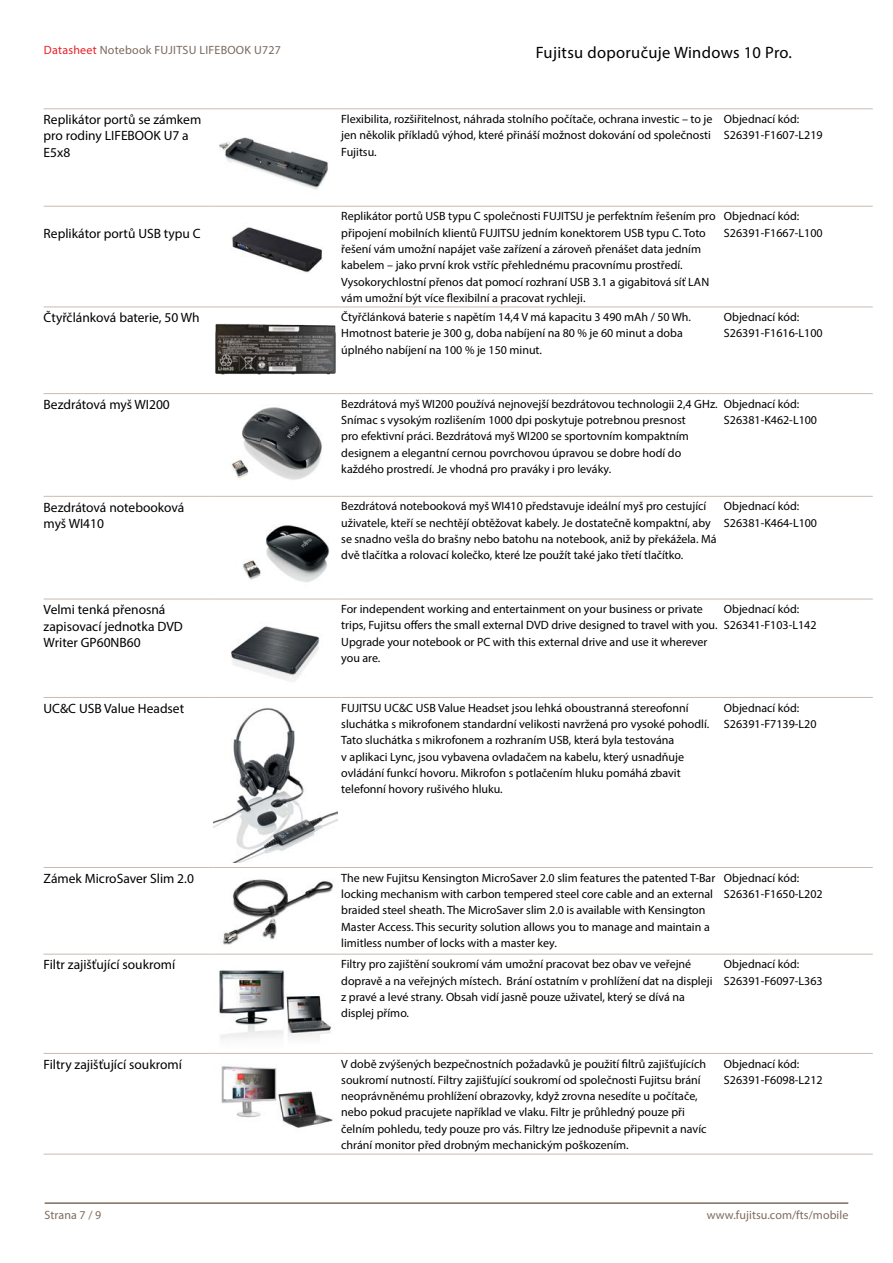
<style>
.page{position:relative;width:893px;height:1263px;background:#fff}
.page>*{position:absolute;margin:0;border:0;box-sizing:border-box;transform-origin:0 0}
.t1{font:16.5px "Myriad Pro";letter-spacing:.02em;color:#000}
.t2{font:13.5px/16.4px "Myriad Pro";color:#000}
.t3{font:12px/16.4px "Myriad Pro";color:#000}
.t4{font:12px "Myriad Pro";letter-spacing:.02em;color:#79695e}
.t5{font:12px "Myriad Pro";letter-spacing:.005em;color:#806b5b}
.s1{color:#ed1d24}
</style>
<div class="page">
<hr style="left:45px;top:1202px;width:803px;height:2px;background:#806b5b">
<hr style="left:44px;top:108px;width:170px;height:1px;background:#c9bbb0">
<hr style="left:214px;top:108px;width:127px;height:1px;background:#c9bbb0">
<hr style="left:341px;top:108px;width:383px;height:1px;background:#c9bbb0">
<hr style="left:724px;top:108px;width:149px;height:1px;background:#c9bbb0">
<hr style="left:44px;top:206px;width:170px;height:1px;background:#c9bbb0">
<hr style="left:214px;top:206px;width:127px;height:1px;background:#c9bbb0">
<hr style="left:341px;top:206px;width:383px;height:1px;background:#c9bbb0">
<hr style="left:724px;top:206px;width:149px;height:1px;background:#c9bbb0">
<hr style="left:44px;top:307px;width:170px;height:1px;background:#c9bbb0">
<hr style="left:214px;top:307px;width:127px;height:1px;background:#c9bbb0">
<hr style="left:341px;top:307px;width:383px;height:1px;background:#c9bbb0">
<hr style="left:724px;top:307px;width:149px;height:1px;background:#c9bbb0">
<hr style="left:44px;top:393px;width:170px;height:1px;background:#c9bbb0">
<hr style="left:214px;top:393px;width:127px;height:1px;background:#c9bbb0">
<hr style="left:341px;top:393px;width:383px;height:1px;background:#c9bbb0">
<hr style="left:724px;top:393px;width:149px;height:1px;background:#c9bbb0">
<hr style="left:44px;top:496px;width:170px;height:1px;background:#c9bbb0">
<hr style="left:214px;top:496px;width:127px;height:1px;background:#c9bbb0">
<hr style="left:341px;top:496px;width:383px;height:1px;background:#c9bbb0">
<hr style="left:724px;top:496px;width:149px;height:1px;background:#c9bbb0">
<hr style="left:44px;top:599px;width:170px;height:1px;background:#c9bbb0">
<hr style="left:214px;top:599px;width:127px;height:1px;background:#c9bbb0">
<hr style="left:341px;top:599px;width:383px;height:1px;background:#c9bbb0">
<hr style="left:724px;top:599px;width:149px;height:1px;background:#c9bbb0">
<hr style="left:44px;top:697px;width:170px;height:1px;background:#c9bbb0">
<hr style="left:214px;top:697px;width:127px;height:1px;background:#c9bbb0">
<hr style="left:341px;top:697px;width:383px;height:1px;background:#c9bbb0">
<hr style="left:724px;top:697px;width:149px;height:1px;background:#c9bbb0">
<hr style="left:44px;top:867px;width:170px;height:1px;background:#c9bbb0">
<hr style="left:214px;top:867px;width:127px;height:1px;background:#c9bbb0">
<hr style="left:341px;top:867px;width:383px;height:1px;background:#c9bbb0">
<hr style="left:724px;top:867px;width:149px;height:1px;background:#c9bbb0">
<hr style="left:44px;top:954px;width:170px;height:1px;background:#c9bbb0">
<hr style="left:214px;top:954px;width:127px;height:1px;background:#c9bbb0">
<hr style="left:341px;top:954px;width:383px;height:1px;background:#c9bbb0">
<hr style="left:724px;top:954px;width:149px;height:1px;background:#c9bbb0">
<hr style="left:44px;top:1053px;width:170px;height:1px;background:#c9bbb0">
<hr style="left:214px;top:1053px;width:127px;height:1px;background:#c9bbb0">
<hr style="left:341px;top:1053px;width:383px;height:1px;background:#c9bbb0">
<hr style="left:724px;top:1053px;width:149px;height:1px;background:#c9bbb0">
<hr style="left:44px;top:1154px;width:170px;height:1px;background:#c9bbb0">
<hr style="left:214px;top:1154px;width:127px;height:1px;background:#c9bbb0">
<hr style="left:341px;top:1154px;width:383px;height:1px;background:#c9bbb0">
<hr style="left:724px;top:1154px;width:149px;height:1px;background:#c9bbb0">
<img style="left:219px;top:137px;width:109px;height:53px">
<img style="left:232px;top:223px;width:91px;height:50px">
<img style="left:215px;top:323px;width:121px;height:52px">
<img style="left:231px;top:407px;width:91px;height:73px">
<img style="left:243px;top:525px;width:87px;height:57px">
<img style="left:230px;top:626px;width:90px;height:56px">
<img style="left:214px;top:708px;width:123px;height:154px">
<img style="left:223px;top:879px;width:110px;height:66px">
<img style="left:219px;top:970px;width:112px;height:70px">
<img style="left:221px;top:1066px;width:112px;height:62px">
<p class="t4" style="left:44px;top:43px;width:238px"><span class="s1">Datasheet</span> Notebook FUJITSU LIFEBOOK U727</p>
<h1 class="t1" style="left:536px;top:42px;width:258px">Fujitsu doporučuje Windows 10 Pro.</h1>
<p class="t2" style="left:44px;top:111px;width:159px">Replikátor portů se zámkem pro rodiny LIFEBOOK U7 a<br>E5x8</p>
<p class="t3" style="left:341px;top:111px;width:373px">Flexibilita, rozšiřitelnost, náhrada stolního počítače, ochrana investic – to je jen několik příkladů výhod, které přináší možnost dokování od společnosti<br>Fujitsu.</p>
<p class="t3" style="left:724px;top:111px;width:100px">Objednací kód:<br>S26391-F1607-L219</p>
<p class="t2" style="left:44px;top:225px;width:159px">Replikátor portů USB typu C</p>
<p class="t3" style="left:341px;top:208px;width:376px">Replikátor portů USB typu C společnosti FUJITSU je perfektním řešením pro připojení mobilních klientů FUJITSU jedním konektorem USB typu C. Toto řešení vám umožní napájet vaše zařízení a zároveň přenášet data jedním kabelem – jako první krok vstříc přehlednému pracovnímu prostředí.<br>Vysokorychlostní přenos dat pomocí rozhraní USB 3.1 a gigabitová síť LAN vám umožní být více flexibilní a pracovat rychleji.</p>
<p class="t3" style="left:724px;top:208px;width:100px">Objednací kód:<br>S26391-F1667-L100</p>
<p class="t2" style="left:44px;top:309px;width:157px">Čtyřčlánková baterie, 50 Wh</p>
<p class="t3" style="left:341px;top:309px;width:351px">Čtyřčlánková baterie s napětím 14,4 V má kapacitu 3 490 mAh / 50 Wh.<br>Hmotnost baterie je 300 g, doba nabíjení na 80 % je 60 minut a doba úplného nabíjení na 100 % je 150 minut.</p>
<p class="t3" style="left:724px;top:309px;width:100px">Objednací kód:<br>S26391-F1616-L100</p>
<p class="t2" style="left:44px;top:396px;width:128px">Bezdrátová myš WI200</p>
<p class="t3" style="left:341px;top:395px;width:378px">Bezdrátová myš WI200 používá nejnovejší bezdrátovou technologii 2,4 GHz.<br>Snímac s vysokým rozlišením 1000 dpi poskytuje potrebnou presnost<br>pro efektivní práci. Bezdrátová myš WI200 se sportovním kompaktním designem a elegantní cernou povrchovou úpravou se dobre hodí do každého prostredí. Je vhodná pro praváky i pro leváky.</p>
<p class="t3" style="left:724px;top:395px;width:95px">Objednací kód:<br>S26381-K462-L100</p>
<p class="t2" style="left:44px;top:499px;width:142px">Bezdrátová notebooková myš WI410</p>
<p class="t3" style="left:341px;top:498px;width:377px">Bezdrátová notebooková myš WI410 představuje ideální myš pro cestující uživatele, kteří se nechtějí obtěžovat kabely. Je dostatečně kompaktní, aby se snadno vešla do brašny nebo batohu na notebook, aniž by překážela. Má dvě tlačítka a rolovací kolečko, které lze použít také jako třetí tlačítko.</p>
<p class="t3" style="left:724px;top:498px;width:95px">Objednací kód:<br>S26381-K464-L100</p>
<p class="t2" style="left:44px;top:601px;width:141px">Velmi tenká přenosná zapisovací jednotka DVD<br>Writer GP60NB60</p>
<p class="t3" style="left:341px;top:601px;width:378px">For independent working and entertainment on your business or private trips, Fujitsu offers the small external DVD drive designed to travel with you.<br>Upgrade your notebook or PC with this external drive and use it wherever you are.</p>
<p class="t3" style="left:724px;top:601px;width:94px">Objednací kód:<br>S26341-F103-L142</p>
<p class="t2" style="left:44px;top:700px;width:142px">UC&amp;C USB Value Headset</p>
<p class="t3" style="left:341px;top:699px;width:370px">FUJITSU UC&amp;C USB Value Headset jsou lehká oboustranná stereofonní sluchátka s mikrofonem standardní velikosti navržená pro vysoké pohodlí.<br>Tato sluchátka s mikrofonem a rozhraním USB, která byla testována<br>v aplikaci Lync, jsou vybavena ovladačem na kabelu, který usnadňuje ovládání funkcí hovoru. Mikrofon s potlačením hluku pomáhá zbavit telefonní hovory rušivého hluku.</p>
<p class="t3" style="left:724px;top:699px;width:94px">Objednací kód:<br>S26391-F7139-L20</p>
<p class="t2" style="left:44px;top:870px;width:152px">Zámek MicroSaver Slim 2.0</p>
<p class="t3" style="left:341px;top:869px;width:376px">The new Fujitsu Kensington MicroSaver 2.0 slim features the patented T-Bar locking mechanism with carbon tempered steel core cable and an external braided steel sheath. The MicroSaver slim 2.0 is available with Kensington Master Access. This security solution allows you to manage and maintain a limitless number of locks with a master key.</p>
<p class="t3" style="left:724px;top:869px;width:100px">Objednací kód:<br>S26361-F1650-L202</p>
<p class="t2" style="left:44px;top:956px;width:133px">Filtr zajišťující soukromí</p>
<p class="t3" style="left:341px;top:956px;width:373px">Filtry pro zajištění soukromí vám umožní pracovat bez obav ve veřejné dopravě a na veřejných místech. Brání ostatním v prohlížení dat na displeji z pravé a levé strany. Obsah vidí jasně pouze uživatel, který se dívá na displej přímo.</p>
<p class="t3" style="left:724px;top:956px;width:100px">Objednací kód:<br>S26391-F6097-L363</p>
<p class="t2" style="left:44px;top:1056px;width:140px">Filtry zajišťující soukromí</p>
<p class="t3" style="left:341px;top:1055px;width:367px">V době zvýšených bezpečnostních požadavků je použití filtrů zajišťujících soukromí nutností. Filtry zajišťující soukromí od společnosti Fujitsu brání neoprávněnému prohlížení obrazovky, když zrovna nesedíte u počítače, nebo pokud pracujete například ve vlaku. Filtr je průhledný pouze při čelním pohledu, tedy pouze pro vás. Filtry lze jednoduše připevnit a navíc chrání monitor před drobným mechanickým poškozením.</p>
<p class="t3" style="left:724px;top:1055px;width:100px">Objednací kód:<br>S26391-F6098-L212</p>
<p class="t5" style="left:45px;top:1207px;width:58px">Strana 7 / 9</p>
<p class="t5" style="left:707px;top:1207px;width:143px">www.fujitsu.com/fts/mobile</p>
</div>
